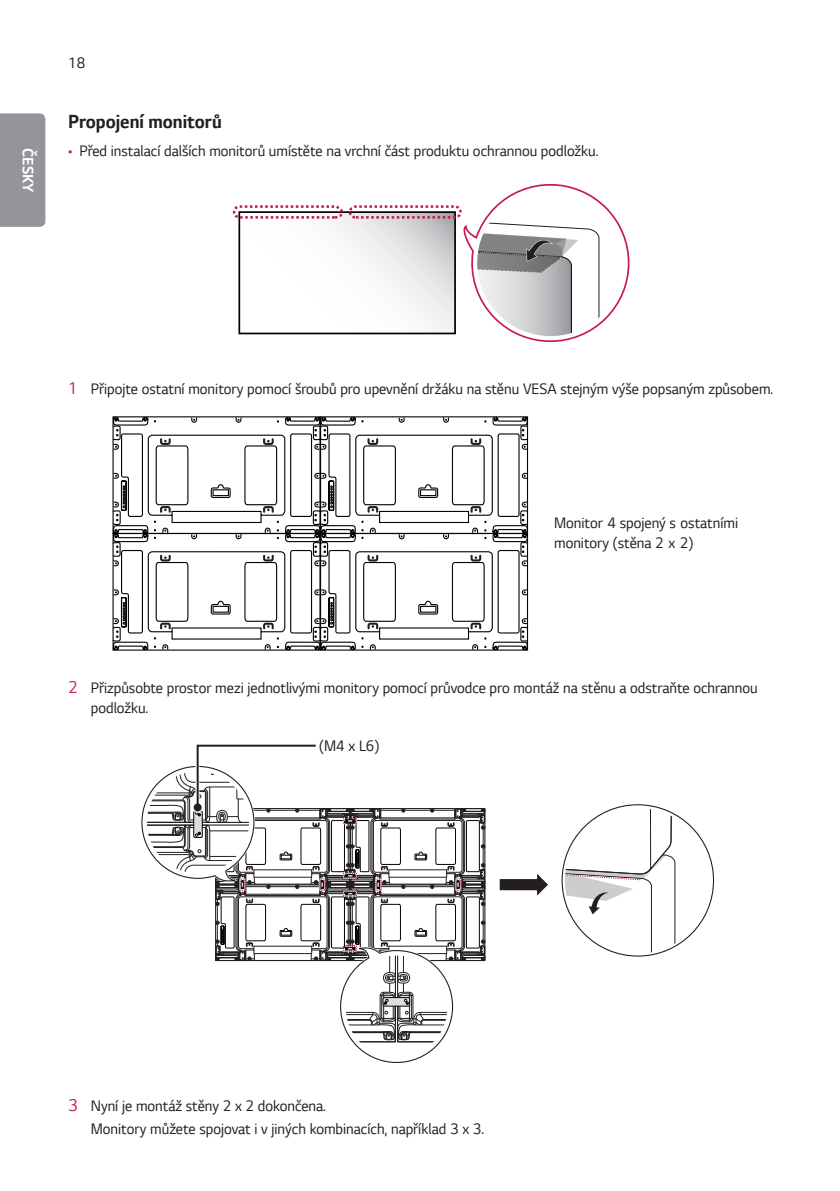
<style>
.page{position:relative;width:840px;height:1191px;background:#fff}
.page>*{position:absolute;margin:0;border:0;box-sizing:border-box;transform-origin:0 0}
.Title3{font:700 20px "LG Smart";color:#231f20;scale:.95 1}
.Number_Indent{font:16px/20px "LG Smart";color:#231f20;scale:.95 1}
.t1{font:700 16px "LG Smart";color:#fff;scale:.95 1}
.s1{color:#c8205d}
.s2{font-size:18px;color:#c8205d}
</style>
<div class="page">
<div style="left:0;top:113px;width:45px;height:114px;background:#939598"></div>
<svg style="left:232px;top:184px;width:398px;height:158px"></svg>
<svg style="left:112px;top:416px;width:416px;height:234px"></svg>
<svg style="left:564px;top:808px;width:111px;height:145px"></svg>
<svg style="left:499px;top:874px;width:49px;height:22px"></svg>
<svg style="left:141px;top:744px;width:344px;height:319px"></svg>
<div style="left:193px;top:803px;width:8px;height:8px;background:#231f20;border-radius:50%"></div>
<div style="left:319px;top:735px;width:82px;height:20px;background:#fff"></div>
<p class="t1" style="left:39px;top:148px;width:48px;rotate:90deg">ČESKY</p>
<p class="Number_Indent" style="left:68px;top:52px;width:20px">18</p>
<p class="Title3" style="left:68px;top:108px;width:163px">Propojení monitorů</p>
<p class="Number_Indent" style="left:68px;top:140px;width:559px"><span class="s1">•</span> Před instalací dalších monitorů umístěte na vrchní část produktu ochrannou podložku.</p>
<p class="Number_Indent" style="left:68px;top:378px;width:743px"><span class="s2">1</span> Připojte ostatní monitory pomocí šroubů pro upevnění držáku na stěnu VESA stejným výše popsaným způsobem.</p>
<p class="Number_Indent" style="left:553px;top:512px;width:195px">Monitor 4 spojený s ostatními monitory (stěna 2 x 2)</p>
<p class="Number_Indent" style="left:91px;top:677px;width:703px;text-indent:-23px"><span class="s2">2</span> Přizpůsobte prostor mezi jednotlivými monitory pomocí průvodce pro montáž na stěnu a odstraňte ochrannou podložku.</p>
<p class="Number_Indent" style="left:319px;top:735px;width:65px">(M4 x L6)</p>
<p class="Number_Indent" style="left:68px;top:1095px;width:273px"><span class="s2">3</span> Nyní je montáž stěny 2 x 2 dokončena.</p>
<p class="Number_Indent" style="left:91px;top:1117px;width:415px">Monitory můžete spojovat i v jiných kombinacích, například 3 x 3.</p>
</div>
